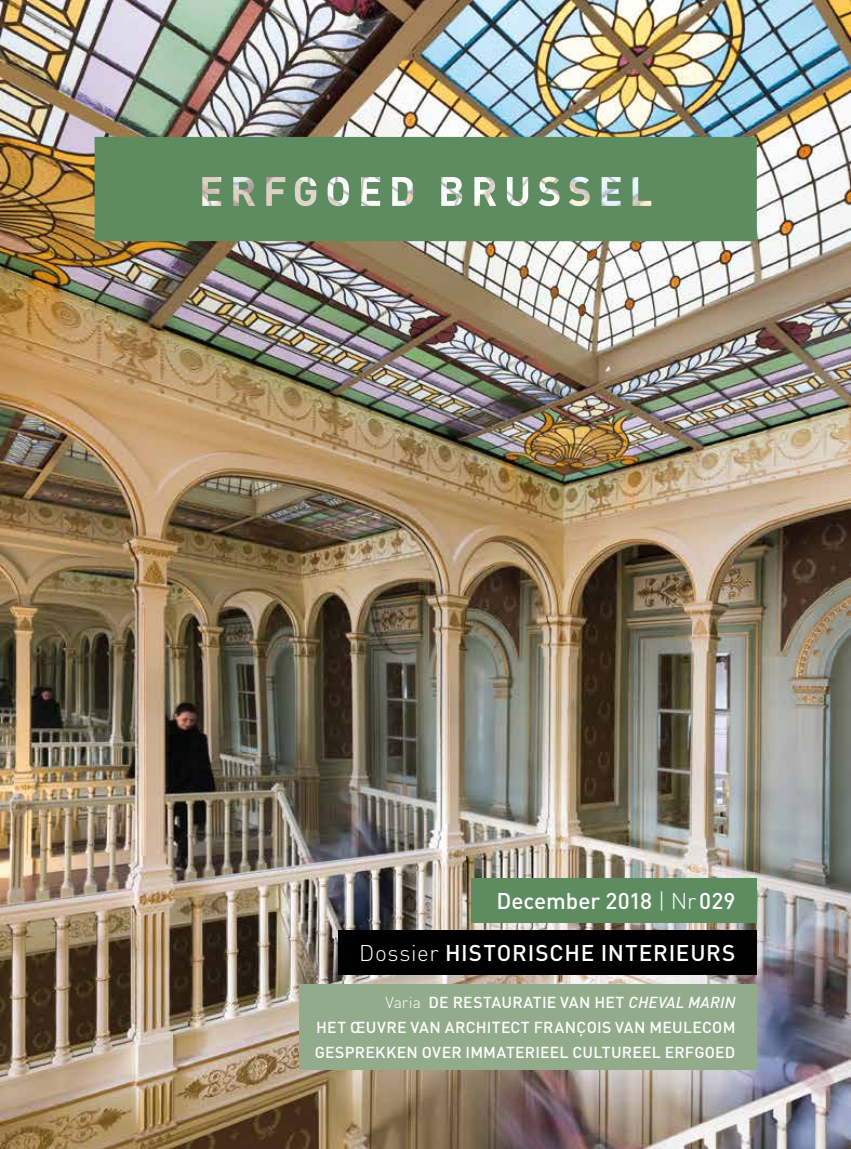
<style>
.page{position:relative;width:851px;height:1149px;background:#fff}
.page>*{position:absolute;margin:0;border:0;box-sizing:border-box;transform-origin:0 0}
.t1{font:500 22.5px "DINOT";letter-spacing:.03em;color:#fff}
.t2{font:500 22.5px "DINOT";color:#fff}
.t3{font:500 15.75px/24.9px "DINOT";letter-spacing:.01em;color:#fff;text-align:justify}
.s1{font-weight:300}
.s2{font-style:italic}
</style>
<div class="page">
<img style="left:0;top:0;width:850px;height:1148px">
<svg style="left:95px;top:137px;width:661px;height:104px;background:#669168"></svg>
<div style="left:471px;top:877px;width:285px;height:44px;background:#5d8c60"></div>
<div style="left:338px;top:930px;width:418px;height:44px;background:#000"></div>
<div style="left:299px;top:984px;width:457px;height:85px;background:#92ab8b"></div>
<h1 class="t2" style="left:496px;top:886px;width:241px">December 2018 <span class="s1">| Nr</span> 029</h1>
<h1 class="t1" style="left:359px;top:938px;width:377px"><span class="s1">Dossier</span> HISTORISCHE INTERIEURS</h1>
<p class="t3" style="left:314px;top:989px;width:422px;text-indent:71px"><span class="s1">Varia</span> DE RESTAURATIE VAN HET <span class="s2">CHEVAL MARIN </span>HET ŒUVRE VAN ARCHITECT FRANÇOIS VAN MEULECOM GESPREKKEN OVER IMMATERIEEL CULTUREEL ERFGOED</p>
</div>
